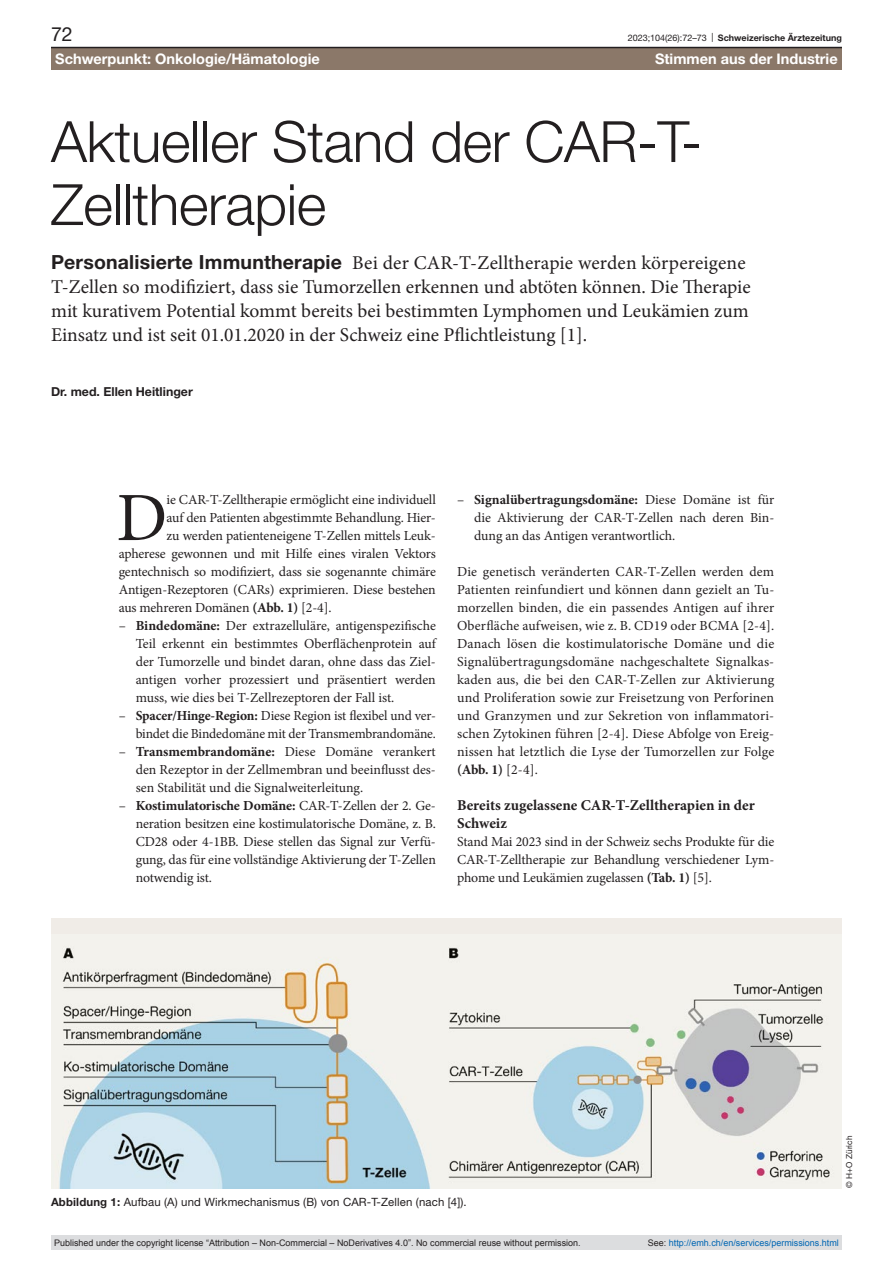
<style>
.page{position:relative;width:893px;height:1263px;background:#fff}
.page>*{position:absolute;margin:0;border:0;box-sizing:border-box;transform-origin:0 0}
.paragraph-initial{font:69.15px "Minion Pro";color:#231f20}
.article-title-L38{font:300 57px/63px "Helvetica Neue LT Pro";letter-spacing:-.01em;color:#231f20}
.lead{font:19.5px/24px "Minion Pro";color:#231f20}
.t1{font:19.5px "Helvetica Neue LT Pro";color:#231f20}
.head2{font:700 15px/18px "Minion Pro";color:#231f20}
.t2{font:700 14.55px "Helvetica Neue LT Pro";color:#fff}
.paragraph{font:13.8px/18px "Minion Pro";letter-spacing:-.01em;color:#231f20;text-align:justify}
.paragraph-initial-2{font:13.8px "Minion Pro";letter-spacing:-.01em;color:#231f20}
.authors{font:700 12.3px "Helvetica Neue LT Pro";color:#231f20}
.figure-caption{font:11.4px "Helvetica Neue LT Pro";letter-spacing:.01em;color:#231f20}
.t3{font:9px "Arial";color:#231f20}
.t4{font:9px "Arial";color:#0066b3}
.t5{font:700 9px "Helvetica Neue LT Pro";color:#231f20}
.credits{font:8.25px "Helvetica Neue LT Pro";letter-spacing:.01em;color:#231f20}
.s1{font-weight:400}
.s2{font-family:"Helvetica Neue LT Pro";font-weight:700}
.s3{font-weight:700}
.s4{color:#231f20}
</style>
<div class="page">
<div style="left:51px;top:918px;width:791px;height:270px;background:#f0ece7"></div>
<img style="left:59px;top:946px;width:771px;height:242px">
<div style="left:51px;top:48px;width:791px;height:22px;background:#8b7869"></div>
<hr style="left:51px;top:47px;width:791px;height:1px;background:#231f20">
<div style="left:51px;top:1235px;width:791px;height:15px;background:#dcdddf"></div>
<h3 class="t1" style="left:51px;top:22px;width:23px">72</h3>
<p class="t5" style="left:628px;top:32px;width:216px"><span class="s1">2023;104(26):72–73 |</span> Schweizerische Ärztezeitung</p>
<p class="t2" style="left:55px;top:49px;width:266px">Schwerpunkt: Onkologie/Hämatologie</p>
<p class="t2" style="left:655px;top:49px;width:184px">Stimmen aus der Industrie</p>
<p class="article-title-L38" style="left:51px;top:109px;width:653px">Aktueller Stand der CAR-T-<br>Zelltherapie</p>
<p class="lead" style="left:51px;top:251px;width:701px"><span class="s2">Personalisierte Immuntherapie</span> Bei der CAR-T-Zelltherapie werden körpereigene T-Zellen so modifiziert, dass sie Tumorzellen erkennen und abtöten können. Die Therapie mit kurativem Potential kommt bereits bei bestimmten Lymphomen und Leukämien zum Einsatz und ist seit 01.01.2020 in der Schweiz eine Pflichtleistung [1].</p>
<p class="authors" style="left:51px;top:384px;width:143px">Dr. med. Ellen Heitlinger</p>
<p class="paragraph-initial" style="left:116px;top:472px;width:52px">D</p>
<p class="paragraph-initial-2" style="left:167px;top:490px;width:271px">ie CAR-T-Zelltherapie ermöglicht eine individuell</p>
<p class="paragraph-initial-2" style="left:167px;top:508px;width:271px">auf den Patienten abgestimmte Behandlung. Hier-</p>
<p class="paragraph-initial-2" style="left:167px;top:526px;width:271px">zu werden patienteneigene T-Zellen mittels Leuk-</p>
<p class="paragraph-initial-2" style="left:119px;top:544px;width:319px">apherese gewonnen und mit Hilfe eines viralen Vektors</p>
<p class="paragraph-initial-2" style="left:119px;top:562px;width:319px">gentechnisch so modifiziert, dass sie sogenannte chimäre</p>
<p class="paragraph-initial-2" style="left:119px;top:580px;width:319px">Antigen-Rezeptoren (CARs) exprimieren. Diese bestehen</p>
<p class="paragraph-initial-2" style="left:119px;top:598px;width:214px">aus mehreren Domänen <span class="s3">(Abb. 1)</span> [2-4].</p>
<p class="paragraph" style="left:136px;top:617px;width:302px;text-indent:-17px">– <span class="s3">Bindedomäne:</span> Der extrazelluläre, antigenspezifische Teil erkennt ein bestimmtes Oberflächenprotein auf der Tumorzelle und bindet daran, ohne dass das Ziel&shy;antigen vorher prozessiert und präsentiert werden muss, wie dies bei T-Zellrezeptoren der Fall ist.</p>
<p class="paragraph" style="left:119px;top:707px;width:319px;text-align:right">– <span class="s3">Spacer/Hinge-Region:</span> Diese Region ist flexibel und ver&shy;bindet die Bindedomäne mit der Transmembrandomäne.</p>
<p class="paragraph" style="left:136px;top:743px;width:302px;text-indent:-17px">– <span class="s3">Transmembrandomäne:</span> Diese Domäne verankert den Rezeptor in der Zellmembran und beeinflusst des&shy;sen Stabilität und die Signalweiterleitung.</p>
<p class="paragraph" style="left:136px;top:797px;width:302px;text-indent:-17px">– <span class="s3">Kostimulatorische Domäne:</span> CAR-T-Zellen der 2. Ge&shy;neration besitzen eine kostimulatorische Domäne, z. B.<br>CD28 oder 4-1BB. Diese stellen das Signal zur Verfü&shy;gung, das für eine vollständige Aktivierung der T-Zellen notwendig ist.</p>
<p class="paragraph" style="left:474px;top:491px;width:302px;text-indent:-17px">– <span class="s3">Signalübertragungsdomäne:</span> Diese Domäne ist für die Aktivierung der CAR-T-Zellen nach deren Bin&shy;dung an das Antigen verantwortlich.</p>
<p class="paragraph" style="left:457px;top:563px;width:319px">Die genetisch veränderten CAR-T-Zellen werden dem Patienten reinfundiert und können dann gezielt an Tu&shy;morzellen binden, die ein passendes Antigen auf ihrer Oberfläche aufweisen, wie z. B. CD19 oder BCMA [2-4].<br>Danach lösen die kostimulatorische Domäne und die Signalübertragungsdomäne nachgeschaltete Signalkas&shy;kaden aus, die bei den CAR-T-Zellen zur Aktivierung und Proliferation sowie zur Freisetzung von Perforinen und Granzymen und zur Sekretion von inflammatori&shy;schen Zytokinen führen [2-4]. Diese Abfolge von Ereig&shy;nissen hat letztlich die Lyse der Tumorzellen zur Folge <span class="s3">(Abb. 1)</span> [2-4].</p>
<p class="head2" style="left:457px;top:796px;width:299px">Bereits zugelassene CAR-T-Zelltherapien in der<br>Schweiz</p>
<p class="paragraph" style="left:457px;top:833px;width:319px">Stand Mai 2023 sind in der Schweiz sechs Produkte für die CAR-T-Zelltherapie zur Behandlung verschiedener Lym&shy;phome und Leukämien zugelassen <span class="s3">(Tab. 1)</span> [5].</p>
<p class="figure-caption" style="left:51px;top:1195px;width:417px"><span class="s3">Abbildung 1:</span> Aufbau (A) und Wirkmechanismus (B) von CAR-T-Zellen (nach [4]).</p>
<p class="credits" style="left:844px;top:1188px;width:54px;rotate:-90deg">© H+O Zürich</p>
<p class="t3" style="left:54px;top:1237px;width:528px">Published under the copyright license “Attribution – Non-Commercial – NoDerivatives 4.0”. No commercial reuse without permission.</p>
<p class="t4" style="left:648px;top:1237px;width:193px"><span class="s4">See:</span> http://emh.ch/en/services/permissions.html</p>
</div>
